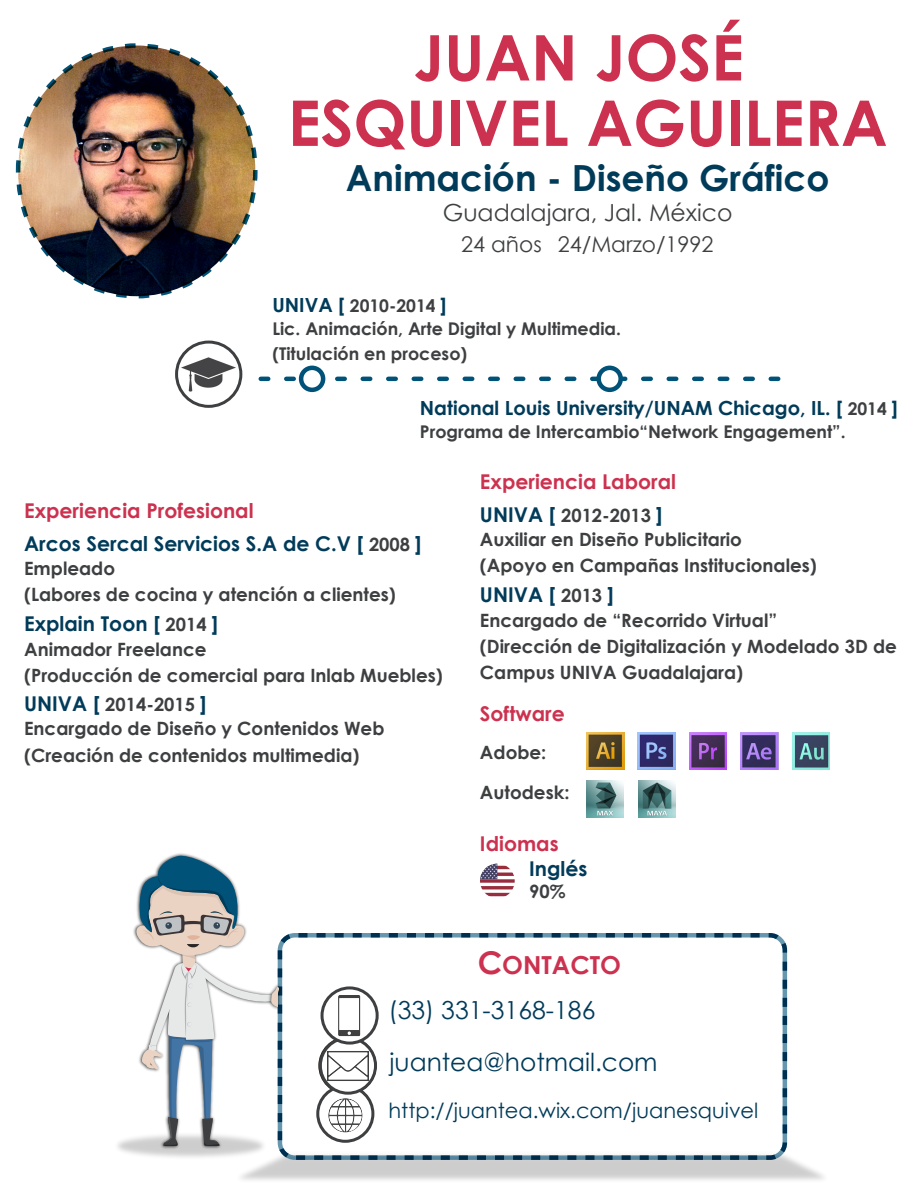
<style>
.page{position:relative;width:918px;height:1188px;background:#fff}
.page>*{position:absolute;margin:0;border:0;box-sizing:border-box;transform-origin:0 0}
.t1{font:700 63px/65.4px "Century Gothic";color:#cc324f;text-align:center}
.t2{font:700 36px "Century Gothic";color:#003b59}
.t3{font:24.9px/44.8px "Century Gothic";color:#003b59}
.t4{font:23.55px "Century Gothic";color:#3d3f41}
.t5{font:21.75px "Century Gothic";color:#3d3f41}
.t6{font:21px "Century Gothic";color:#003b59}
.t7{font:700 20.4px "Century Gothic";color:#003b59}
.t8{font:700 20.4px "Century Gothic";color:#cc324f}
.t9{font:700 19.5px "Century Gothic";color:#003b59}
.t10{font:700 18.3px/26.1px "Century Gothic";color:#3d3f41}
.t11{font:700 17.55px/24.9px "Century Gothic";color:#3d3f41}
.s1{font-size:19.5px;color:#003b59}
.s2{font-size:17.55px;color:#3d3f41}
.s3{font-size:18.3px;color:#3d3f41}
.s4{font-size:20.4px;color:#003b59}
.s5{font-weight:700;font-size:31.35px;color:#cc324f}
.s6{font-weight:700;color:#cc324f}
</style>
<div class="page">
<img style="left:18px;top:46px;width:237px;height:250px">
<img style="left:316px;top:1101px;width:508px;height:79px">
<img style="left:117px;top:1138px;width:199px;height:42px">
<div style="left:280px;top:935px;width:505px;height:223px;background:#fff;border-radius:15px"></div>
<div style="left:278px;top:933px;width:509px;height:227px;border:4px dashed #005278;border-radius:15px"></div>
<img style="left:279px;top:977px;width:4px;height:38px">
<svg style="left:132px;top:854px;width:147px;height:292px"></svg>
<svg style="left:318px;top:1086px;width:55px;height:55px"></svg>
<div style="left:316px;top:1085px;width:58px;height:58px;border:3px solid #3d3f41;border-radius:50%"></div>
<svg style="left:320px;top:1038px;width:56px;height:55px"></svg>
<div style="left:319px;top:1037px;width:58px;height:58px;border:3px solid #3d3f41;border-radius:50%"></div>
<img style="left:327px;top:1045px;width:42px;height:41px">
<svg style="left:322px;top:988px;width:55px;height:55px"></svg>
<div style="left:321px;top:986px;width:58px;height:59px;border:3px solid #3d3f41;border-radius:50%"></div>
<img style="left:328px;top:1098px;width:34px;height:34px;border-radius:17px">
<img style="left:337px;top:995px;width:24px;height:41px">
<svg style="left:177px;top:342px;width:64px;height:64px"></svg>
<div style="left:175px;top:341px;width:67px;height:67px;border:3px solid #3d3f41;border-radius:50%"></div>
<img style="left:177px;top:354px;width:63px;height:40px">
<svg style="left:261px;top:377px;width:520px;height:4px"></svg>
<svg style="left:301px;top:368px;width:22px;height:22px"></svg>
<div style="left:299px;top:366px;width:26px;height:26px;border:4px solid #005278;border-radius:50%"></div>
<svg style="left:599px;top:368px;width:22px;height:22px"></svg>
<div style="left:596px;top:366px;width:27px;height:26px;border:4px solid #005278;border-radius:50%"></div>
<img style="left:587px;top:732px;width:37px;height:38px">
<img style="left:638px;top:732px;width:38px;height:38px">
<img style="left:689px;top:732px;width:38px;height:38px">
<img style="left:741px;top:732px;width:37px;height:38px">
<img style="left:792px;top:732px;width:38px;height:38px">
<img style="left:587px;top:780px;width:37px;height:38px">
<img style="left:638px;top:780px;width:37px;height:38px">
<img style="left:480px;top:864px;width:35px;height:34px;border-radius:17px">
<img style="left:480px;top:864px;width:17px;height:15px">
<h1 class="t1" style="left:288px;top:23px;width:601px">JUAN JOSÉ<br>ESQUIVEL AGUILERA</h1>
<h2 class="t2" style="left:346px;top:155px;width:485px">Animación - Diseño Gráfico</h2>
<p class="t4" style="left:443px;top:198px;width:291px">Guadalajara, Jal. México</p>
<p class="t5" style="left:461px;top:230px;width:254px">24 años 24/Marzo/1992</p>
<p class="t11" style="left:272px;top:293px;width:176px"><span class="s1">UNIVA [</span> 2010-2014 <span class="s1">]</span></p>
<p class="t11" style="left:272px;top:316px;width:350px">Lic. Animación, Arte Digital y Multimedia. (Titulación en proceso)</p>
<p class="t9" style="left:420px;top:396px;width:480px">National Louis University/UNAM Chicago, IL. [ <span class="s2">2014</span> ]</p>
<p class="t11" style="left:420px;top:419px;width:427px">Programa de Intercambio“Network Engagement”.</p>
<p class="t8" style="left:24px;top:498px;width:231px">Experiencia Profesional</p>
<p class="t10" style="left:24px;top:555px;width:373px">Empleado<br>(Labores de cocina y atención a clientes)</p>
<p class="t7" style="left:24px;top:530px;width:399px">Arcos Sercal Servicios S.A de C.V [ <span class="s3">2008</span> ]</p>
<p class="t7" style="left:24px;top:611px;width:196px">Explain Toon [ <span class="s3">2014</span> ]</p>
<p class="t10" style="left:24px;top:635px;width:420px">Animador Freelance<br>(Producción de comercial para Inlab Muebles)</p>
<p class="t10" style="left:24px;top:691px;width:184px"><span class="s4">UNIVA [</span> 2014-2015 <span class="s4">]</span></p>
<p class="t10" style="left:24px;top:715px;width:362px">Encargado de Diseño y Contenidos Web (Creación de contenidos multimedia)</p>
<p class="t8" style="left:480px;top:469px;width:198px">Experiencia Laboral</p>
<p class="t10" style="left:480px;top:526px;width:338px">Auxiliar en Diseño Publicitario<br>(Apoyo en Campañas Institucionales)</p>
<p class="t10" style="left:480px;top:502px;width:184px"><span class="s4">UNIVA [</span> 2012-2013 <span class="s4">]</span></p>
<p class="t7" style="left:480px;top:582px;width:135px">UNIVA [ <span class="s3">2013</span> ]</p>
<p class="t10" style="left:480px;top:607px;width:418px">Encargado de “Recorrido Virtual”<br>(Dirección de Digitalización y Modelado 3D de<br>Campus UNIVA Guadalajara)</p>
<p class="t8" style="left:480px;top:700px;width:86px">Software</p>
<p class="t10" style="left:480px;top:732px;width:91px;line-height:39.8px">Adobe:<br>Autodesk:</p>
<p class="t8" style="left:480px;top:831px;width:80px">Idiomas</p>
<p class="t7" style="left:529px;top:855px;width:60px">Inglés</p>
<p class="t10" style="left:529px;top:878px;width:38px">90%</p>
<h3 class="t3" style="left:389px;top:943px;width:234px;text-indent:89px"><span class="s5">C</span><span class="s6">ONTACTO </span>(33) 331-3168-186</h3>
<h3 class="t3" style="left:390px;top:1039px;width:270px">juantea@hotmail.com</h3>
<p class="t6" style="left:389px;top:1097px;width:371px">http://juantea.wix.com/juanesquivel</p>
</div>
